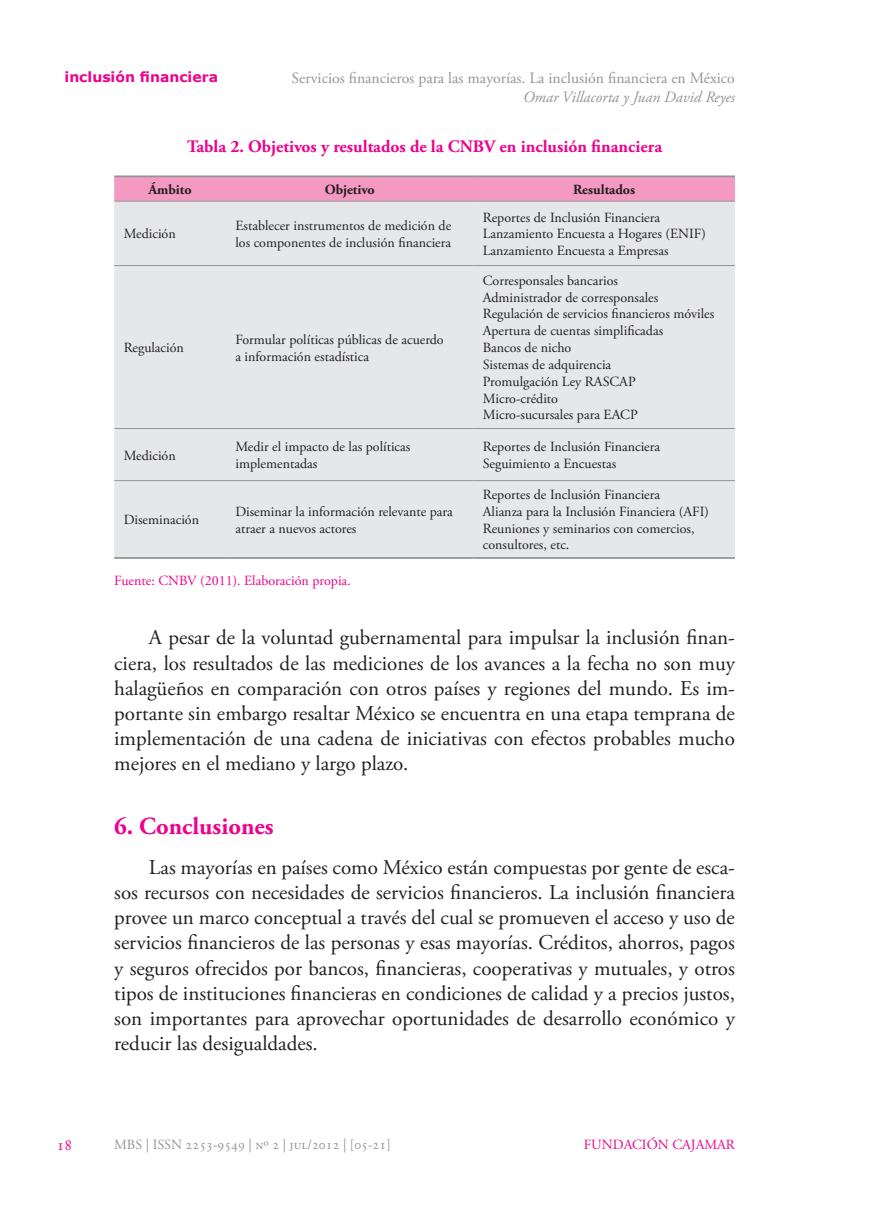
<style>
.page{position:relative;width:874px;height:1221px;background:#fff}
.page>*{position:absolute;margin:0;border:0;box-sizing:border-box;transform-origin:0 0}
.Apartado{font:700 24.5px "Adobe Garamond Pro";color:#ed028c}
.C__texto{font:21px/25.2px "Adobe Garamond Pro";color:#231f20;text-align:justify}
.Tabla_Titulo{font:700 17.5px "Adobe Garamond Pro";color:#ed028c}
.t1{font:15.75px "Adobe Garamond Pro";color:#939598}
.t2{font:italic 15.75px "Adobe Garamond Pro";color:#939598}
.t3{font:15.75px "Adobe Garamond Pro";color:#ed028c}
.Tabla_cuerpo{font:14px/16.8px "Adobe Garamond Pro";color:#231f20}
.Fuente{font:14px "Adobe Garamond Pro";color:#ed028c}
.t4{font:14px "Adobe Garamond Pro";color:#939598}
.Tabla_cuerpo-2{font:700 14px "Adobe Garamond Pro";color:#231f20}
.t5{font:700 14px "Verdana";color:#ed028c}
</style>
<div class="page">
<svg style="left:114px;top:177px;width:620px;height:24px"></svg>
<div style="left:114px;top:202px;width:620px;height:355px;background:#e6e7e9"></div>
<hr style="left:114px;top:175px;width:112px;height:2px;background:#939598">
<hr style="left:226px;top:175px;width:247px;height:2px;background:#939598">
<hr style="left:473px;top:175px;width:261px;height:2px;background:#939598">
<hr style="left:114px;top:557px;width:112px;height:2px;background:#939598">
<hr style="left:226px;top:557px;width:247px;height:2px;background:#939598">
<hr style="left:473px;top:557px;width:261px;height:2px;background:#939598">
<hr style="left:114px;top:201px;width:112px;height:1px;background:#939598">
<hr style="left:226px;top:201px;width:247px;height:1px;background:#939598">
<hr style="left:473px;top:201px;width:261px;height:1px;background:#939598">
<hr style="left:114px;top:265px;width:112px;height:1px;background:#939598">
<hr style="left:226px;top:265px;width:247px;height:1px;background:#939598">
<hr style="left:473px;top:265px;width:261px;height:1px;background:#939598">
<hr style="left:114px;top:428px;width:112px;height:1px;background:#939598">
<hr style="left:226px;top:428px;width:247px;height:1px;background:#939598">
<hr style="left:473px;top:428px;width:261px;height:1px;background:#939598">
<hr style="left:114px;top:480px;width:112px;height:1px;background:#939598">
<hr style="left:226px;top:480px;width:247px;height:1px;background:#939598">
<hr style="left:473px;top:480px;width:261px;height:1px;background:#939598">
<p class="t5" style="left:64px;top:68px;width:155px">inclusión financiera</p>
<p class="t1" style="left:291px;top:69px;width:444px">Servicios financieros para las mayorías. La inclusión financiera en México</p>
<p class="t2" style="left:523px;top:87px;width:213px">Omar Villacorta y Juan David Reyes</p>
<p class="Tabla_Titulo" style="left:187px;top:136px;width:476px">Tabla 2. Objetivos y resultados de la CNBV en inclusión financiera</p>
<p class="Tabla_cuerpo-2" style="left:148px;top:181px;width:45px">Ámbito</p>
<p class="Tabla_cuerpo-2" style="left:324px;top:181px;width:51px">Objetivo</p>
<p class="Tabla_cuerpo-2" style="left:573px;top:181px;width:64px">Resultados</p>
<p class="Tabla_cuerpo" style="left:124px;top:226px;width:54px">Medición</p>
<p class="Tabla_cuerpo" style="left:235px;top:218px;width:217px">Establecer instrumentos de medición de los componentes de inclusión financiera</p>
<p class="Tabla_cuerpo" style="left:482px;top:209px;width:179px">Reportes de Inclusión Financiera</p>
<p class="Tabla_cuerpo" style="left:482px;top:226px;width:224px">Lanzamiento Encuesta a Hogares (ENIF)<br>Lanzamiento Encuesta a Empresas</p>
<p class="Tabla_cuerpo" style="left:124px;top:340px;width:62px">Regulación</p>
<p class="Tabla_cuerpo" style="left:235px;top:331px;width:210px">Formular políticas públicas de acuerdo</p>
<p class="Tabla_cuerpo" style="left:235px;top:348px;width:135px">a información estadística</p>
<p class="Tabla_cuerpo" style="left:482px;top:272px;width:137px">Corresponsales bancarios</p>
<p class="Tabla_cuerpo" style="left:482px;top:289px;width:177px">Administrador de corresponsales</p>
<p class="Tabla_cuerpo" style="left:482px;top:306px;width:233px">Regulación de servicios financieros móviles<br>Apertura de cuentas simplificadas</p>
<p class="Tabla_cuerpo" style="left:482px;top:340px;width:90px">Bancos de nicho</p>
<p class="Tabla_cuerpo" style="left:482px;top:356px;width:130px">Sistemas de adquirencia</p>
<p class="Tabla_cuerpo" style="left:482px;top:373px;width:154px">Promulgación Ley RASCAP</p>
<p class="Tabla_cuerpo" style="left:482px;top:390px;width:77px">Micro-crédito</p>
<p class="Tabla_cuerpo" style="left:482px;top:407px;width:156px">Micro-sucursales para EACP</p>
<p class="Tabla_cuerpo" style="left:124px;top:447px;width:54px">Medición</p>
<p class="Tabla_cuerpo" style="left:235px;top:439px;width:176px">Medir el impacto de las políticas implementadas</p>
<p class="Tabla_cuerpo" style="left:482px;top:439px;width:179px">Reportes de Inclusión Financiera</p>
<p class="Tabla_cuerpo" style="left:482px;top:455px;width:135px">Seguimiento a Encuestas</p>
<p class="Tabla_cuerpo" style="left:124px;top:512px;width:77px">Diseminación</p>
<p class="Tabla_cuerpo" style="left:235px;top:503px;width:219px">Diseminar la información relevante para atraer a nuevos actores</p>
<p class="Fuente" style="left:114px;top:572px;width:238px">Fuente: CNBV (2011). Elaboración propia.</p>
<p class="Tabla_cuerpo" style="left:482px;top:486px;width:179px">Reportes de Inclusión Financiera</p>
<p class="Tabla_cuerpo" style="left:482px;top:503px;width:227px">Alianza para la Inclusión Financiera (AFI)</p>
<p class="Tabla_cuerpo" style="left:482px;top:520px;width:213px">Reuniones y seminarios con comercios, consultores, etc.</p>
<p class="C__texto" style="left:114px;top:625px;width:622px;text-indent:35px">A pesar de la voluntad gubernamental para impulsar la inclusión finan&shy;ciera, los resultados de las mediciones de los avances a la fecha no son muy halagüeños en comparación con otros países y regiones del mundo. Es im&shy;portante sin embargo resaltar México se encuentra en una etapa temprana de implementación de una cadena de iniciativas con efectos probables mucho mejores en el mediano y largo plazo.</p>
<p class="Apartado" style="left:114px;top:811px;width:161px">6. Conclusiones</p>
<p class="C__texto" style="left:114px;top:855px;width:622px;text-indent:35px">Las mayorías en países como México están compuestas por gente de esca&shy;sos recursos con necesidades de servicios financieros. La inclusión financiera provee un marco conceptual a través del cual se promueven el acceso y uso de servicios financieros de las personas y esas mayorías. Créditos, ahorros, pagos y seguros ofrecidos por bancos, financieras, cooperativas y mutuales, y otros tipos de instituciones financieras en condiciones de calidad y a precios justos, son importantes para aprovechar oportunidades de desarrollo económico y reducir las desigualdades.</p>
<p class="t3" style="left:57px;top:1135px;width:17px">18</p>
<p class="Fuente" style="left:583px;top:1136px;width:153px">FUNDACIÓN CAJAMAR</p>
<p class="t4" style="left:114px;top:1136px;width:278px">MBS | ISSN 2253-9549 | nº 2 | jul/2012 | [05-21]</p>
</div>
